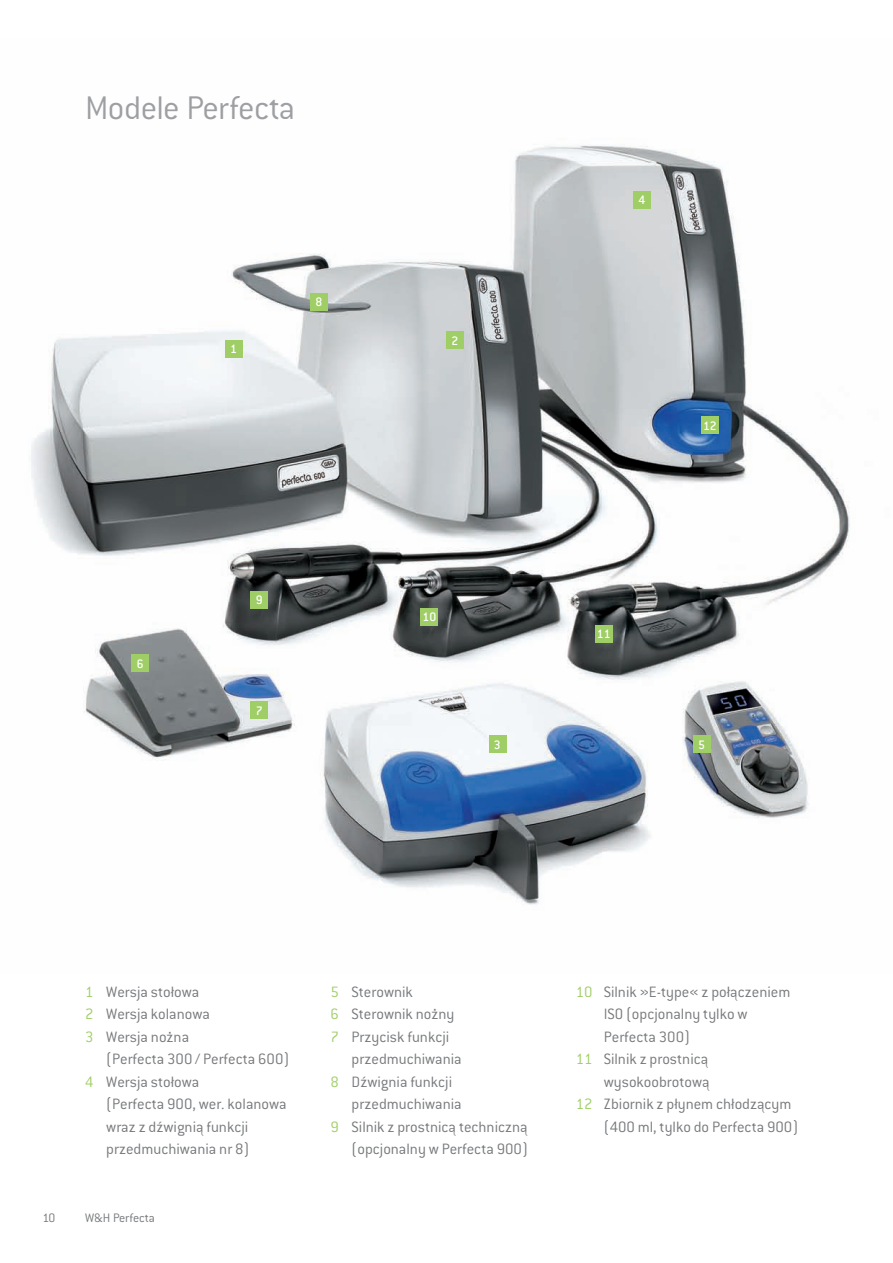
<style>
.page{position:relative;width:893px;height:1263px;background:#fff}
.page>*{position:absolute;margin:0;border:0;box-sizing:border-box;transform-origin:0 0}
.t1{font:300 36px "ITC Conduit LTCE";letter-spacing:-.02em;color:#9d9fa2}
.t2{font:300 16.5px/22.5px "ITC Conduit LTCE";color:#76787b}
.t3{font:500 13.5px "Conduit ITC";color:#fff}
.t4{font:300 13.5px "Conduit ITC";letter-spacing:-.01em;color:#76787b}
.s1{color:#9fce66}
</style>
<div class="page">
<img style="left:31px;top:145px;width:819px;height:760px">
<div style="left:225px;top:340px;width:17px;height:17px;background:#9fce66"></div>
<div style="left:310px;top:293px;width:17px;height:17px;background:#9fce66"></div>
<div style="left:693px;top:736px;width:17px;height:17px;background:#9fce66"></div>
<div style="left:251px;top:702px;width:17px;height:17px;background:#9fce66"></div>
<div style="left:489px;top:736px;width:17px;height:17px;background:#9fce66"></div>
<div style="left:251px;top:591px;width:17px;height:17px;background:#9fce66"></div>
<div style="left:702px;top:417px;width:17px;height:17px;background:#9fce66"></div>
<div style="left:634px;top:191px;width:17px;height:17px;background:#9fce66"></div>
<div style="left:446px;top:332px;width:17px;height:17px;background:#9fce66"></div>
<div style="left:132px;top:655px;width:17px;height:17px;background:#9fce66"></div>
<div style="left:421px;top:608px;width:17px;height:17px;background:#9fce66"></div>
<div style="left:595px;top:625px;width:17px;height:17px;background:#9fce66"></div>
<h1 class="t1" style="left:85px;top:88px;width:211px">Modele Perfecta</h1>
<p class="t3" style="left:230px;top:341px;width:8px">1</p>
<p class="t3" style="left:315px;top:295px;width:8px">8</p>
<p class="t3" style="left:137px;top:656px;width:8px">6</p>
<p class="t3" style="left:256px;top:592px;width:8px">9</p>
<p class="t3" style="left:256px;top:703px;width:8px">7</p>
<p class="t3" style="left:451px;top:333px;width:8px">2</p>
<p class="t3" style="left:422px;top:609px;width:15px">10</p>
<p class="t3" style="left:494px;top:737px;width:8px">3</p>
<p class="t3" style="left:638px;top:193px;width:8px">4</p>
<p class="t3" style="left:597px;top:626px;width:15px">11</p>
<p class="t3" style="left:703px;top:418px;width:15px">12</p>
<p class="t3" style="left:698px;top:737px;width:8px">5</p>
<p class="t2" style="left:85px;top:980px;width:126px"><span class="s1">1</span> Wersja stołowa<br><span class="s1">2</span> Wersja kolanowa<br><span class="s1">3</span> Wersja nożna</p>
<p class="t2" style="left:85px;top:1048px;width:206px;text-indent:21px">(Perfecta 300 / Perfecta 600)<br><span class="s1">4</span> Wersja stołowa</p>
<p class="t2" style="left:106px;top:1093px;width:182px">(Perfecta 900, wer. kolanowa wraz z dźwignią funkcji przedmuchiwania nr 8)</p>
<p class="t4" style="left:43px;top:1210px;width:15px">10</p>
<p class="t4" style="left:85px;top:1210px;width:71px">W&amp;H Perfecta</p>
<p class="t2" style="left:330px;top:980px;width:84px"><span class="s1">5</span> Sterownik</p>
<p class="t2" style="left:330px;top:1003px;width:126px"><span class="s1">6</span> Sterownik nożny</p>
<p class="t2" style="left:330px;top:1025px;width:120px"><span class="s1">7</span> Przycisk funkcji</p>
<p class="t2" style="left:352px;top:1048px;width:112px">przedmuchiwania</p>
<p class="t2" style="left:330px;top:1070px;width:123px"><span class="s1">8</span> Dźwignia funkcji</p>
<p class="t2" style="left:352px;top:1093px;width:112px">przedmuchiwania</p>
<p class="t2" style="left:330px;top:1115px;width:199px"><span class="s1">9</span> Silnik z prostnicą techniczną</p>
<p class="t2" style="left:352px;top:1138px;width:178px">(opcjonalny w Perfecta 900)</p>
<p class="t2" style="left:576px;top:980px;width:216px"><span class="s1">10</span> Silnik »E-type« z połączeniem</p>
<p class="t2" style="left:604px;top:1003px;width:145px">ISO (opcjonalny tylko w</p>
<p class="t2" style="left:604px;top:1025px;width:88px">Perfecta 300)</p>
<p class="t2" style="left:576px;top:1048px;width:134px"><span class="s1">11</span> Silnik z prostnicą</p>
<p class="t2" style="left:604px;top:1070px;width:107px">wysokoobrotową</p>
<p class="t2" style="left:576px;top:1093px;width:217px"><span class="s1">12</span> Zbiornik z płynem chłodzącym</p>
<p class="t2" style="left:604px;top:1115px;width:196px">(400 ml, tylko do Perfecta 900)</p>
</div>
